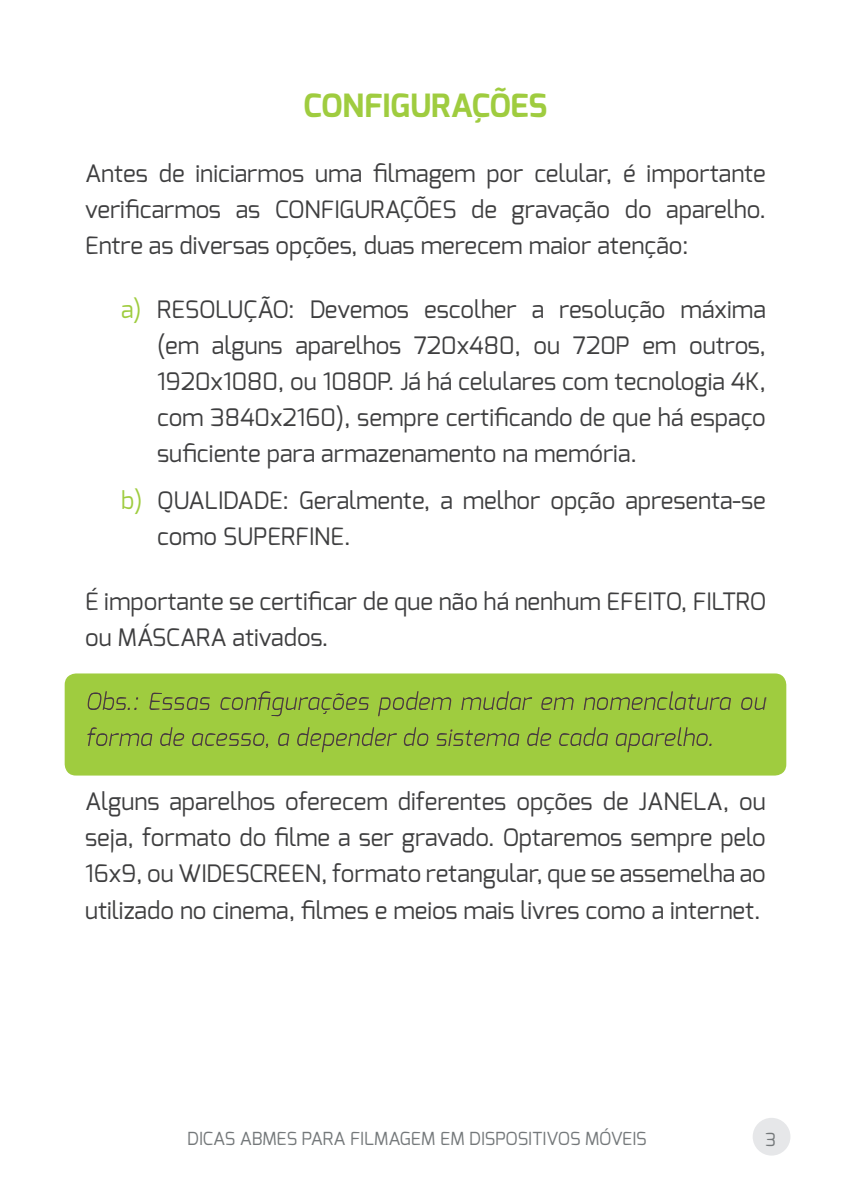
<style>
.page{position:relative;width:851px;height:1191px;background:#fff}
.page>*{position:absolute;margin:0;border:0;box-sizing:border-box;transform-origin:0 0}
.t1{font:700 32px "Exo";color:#9fcc3f}
.t2{font:24px/36px "Exo";color:#3e3e3f;text-align:justify}
.t3{font:italic 24px/36px "Exo";color:#3e3e3f}
.t4{font:18px "Exo";color:#74787a}
.s1{color:#9fcc3f}
</style>
<div class="page">
<div style="left:752px;top:1117px;width:38px;height:38px;background:#e6e7e9;border-radius:50%"></div>
<div style="left:65px;top:673px;width:721px;height:102px;background:#9fcc3f;border-radius:11px"></div>
<h1 class="t1" style="left:303px;top:85px;width:245px">CONFIGURAÇÕES</h1>
<p class="t2" style="left:85px;top:155px;width:682px">Antes de iniciarmos uma filmagem por celular, é importante verificarmos as CONFIGURAÇÕES de gravação do aparelho.<br>Entre as diversas opções, duas merecem maior atenção:</p>
<p class="t2" style="left:157px;top:291px;width:610px;text-indent:-36px"><span class="s1">a)</span> RESOLUÇÃO: Devemos escolher a resolução máxima (em alguns aparelhos 720x480, ou 720P em outros, 1920x1080, ou 1080P. Já há celulares com tecnologia 4K, com 3840x2160), sempre certificando de que há espaço suficiente para armazenamento na memória.</p>
<p class="t2" style="left:157px;top:482px;width:610px;text-indent:-36px"><span class="s1">b)</span> QUALIDADE: Geralmente, a melhor opção apresenta-se como SUPERFINE.</p>
<p class="t2" style="left:85px;top:583px;width:682px">É importante se certificar de que não há nenhum EFEITO, FILTRO ou MÁSCARA ativados.</p>
<p class="t3" style="left:85px;top:683px;width:682px">Obs.: Essas configurações podem mudar em nomenclatura ou forma de acesso, a depender do sistema de cada aparelho.</p>
<p class="t2" style="left:85px;top:783px;width:682px">Alguns aparelhos oferecem diferentes opções de JANELA, ou seja, formato do filme a ser gravado. Optaremos sempre pelo 16x9, ou WIDESCREEN, formato retangular, que se assemelha ao utilizado no cinema, filmes e meios mais livres como a internet.</p>
<p class="t4" style="left:187px;top:1126px;width:452px">Dicas ABMES para FILMAGEM EM DISPOSITIVOS MÓVEIS</p>
<p class="t4" style="left:765px;top:1127px;width:12px">3</p>
</div>
